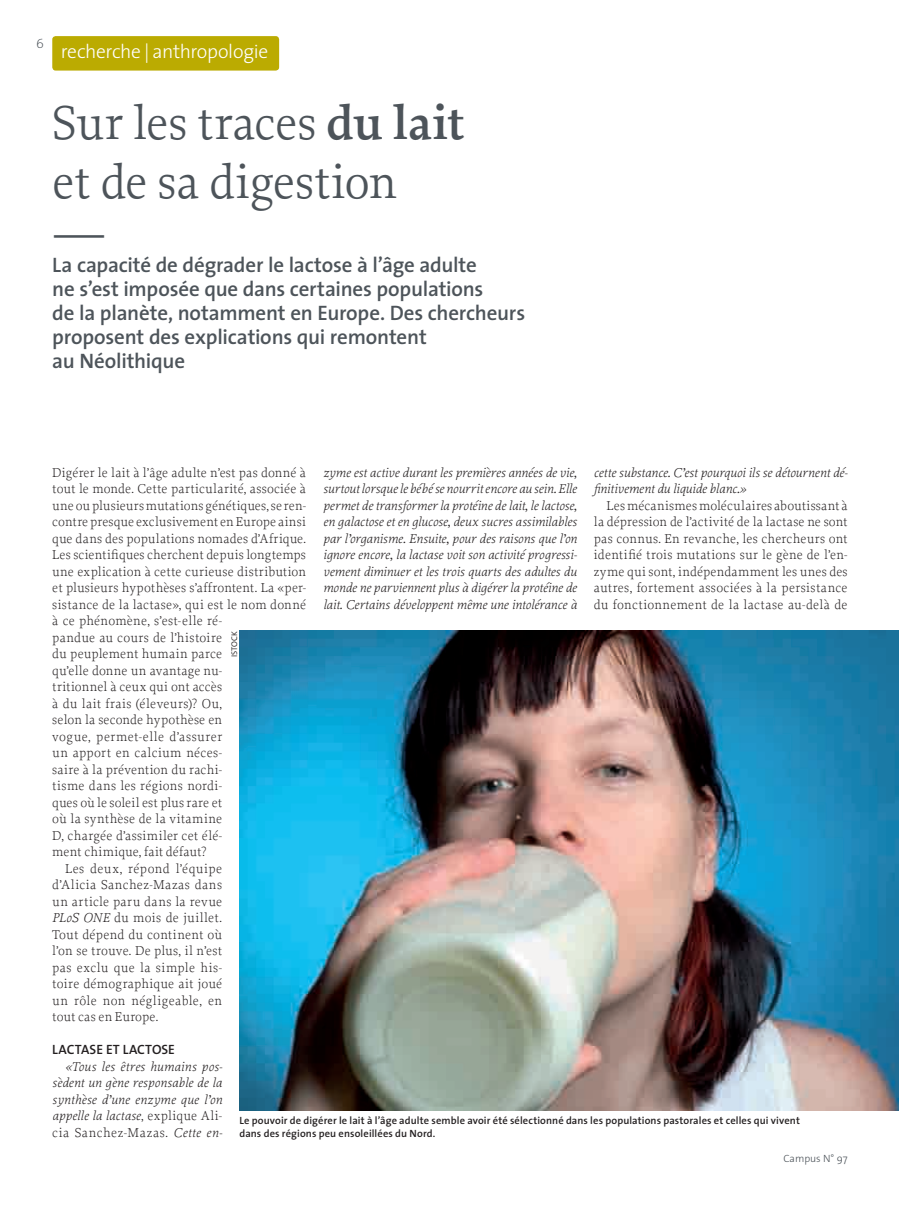
<style>
.page{position:relative;width:900px;height:1206px;background:#fff}
.page>*{position:absolute;margin:0;border:0;box-sizing:border-box;transform-origin:0 0}
.t1{font:49.5px/59.4px "Proforma";letter-spacing:-.005em;color:#4d545a}
.t2{font:italic 500 49.5px "Proforma";color:#4d545a}
.t3{font:600 21px/24px "The Sans";letter-spacing:-.01em;color:#4d545a}
.t4{font:300 19.5px "The Sans";letter-spacing:-.02em;color:#fff}
.t5{font:300 13.5px/16.5px "Proforma";letter-spacing:.015em;color:#231f20;text-align:justify}
.t6{font:italic 300 13.5px/16.5px "Proforma";letter-spacing:.005em;color:#231f20;text-align:justify}
.t7{font:300 13.5px "Proforma";letter-spacing:.035em;color:#231f20}
.t8{font:300 13.5px "Proforma";letter-spacing:.04em;color:#231f20}
.t9{font:600 13.5px "The Sans";color:#231f20}
.t10{font:13.5px "The Sans Extra Light Caps";color:#4d545a}
.t11{font:600 10.5px/12.8px "The Sans";letter-spacing:.01em;color:#231f20}
.t12{font:300 10.5px "The Sans";color:#4d545a}
.t13{font:300 8.25px "The Sans";color:#231f20}
.s1{font-weight:600}
.s2{font-style:italic}
.s3{font-style:normal}
</style>
<div class="page">
<div style="left:52px;top:36px;width:227px;height:35px;background:#bbab01;border-radius:3px"></div>
<img style="left:239px;top:631px;width:660px;height:479px">
<p class="t10" style="left:36px;top:33px;width:9px">6</p>
<h3 class="t4" style="left:61px;top:35px;width:209px">recherche | anthropologie</h3>
<h1 class="t1" style="left:52px;top:93px;width:414px">Sur les traces <span class="s1">du lait </span>et de sa digestion</h1>
<h1 class="t2" style="left:52px;top:200px;width:51px">—</h1>
<h2 class="t3" style="left:52px;top:252px;width:474px">La capacité de dégrader le lactose à l’âge adulte<br>ne s’est imposée que dans certaines populations<br>de la planète, notamment en Europe. Des chercheurs proposent des explications qui remontent<br>au Néolithique</h2>
<p class="t6" style="left:323px;top:464px;width:255px">zyme est active durant les premières années de vie, surtout lorsque le bébé se nourrit encore au sein. Elle permet de transformer la protéine de lait, le lactose, en galactose et en glucose, deux sucres assimilables par l’organisme. Ensuite, pour des raisons que l’on ignore encore, la lactase voit son activité progressi&shy;vement diminuer et les trois quarts des adultes du monde ne parviennent plus à digérer la protéine de lait. Certains développent même une intolérance à</p>
<p class="t6" style="left:594px;top:464px;width:255px">cette substance. C’est pourquoi ils se détournent dé&shy;finitivement du liquide blanc.»</p>
<p class="t5" style="left:52px;top:464px;width:255px">Digérer le lait à l’âge adulte n’est pas donné à</p>
<p class="t5" style="left:52px;top:480px;width:255px">tout le monde. Cette particularité, associée à</p>
<p class="t5" style="left:52px;top:497px;width:255px">une ou plusieurs mutations génétiques, se ren-</p>
<p class="t5" style="left:52px;top:513px;width:255px">contre presque exclusivement en Europe ainsi</p>
<p class="t5" style="left:52px;top:530px;width:255px">que dans des populations nomades d’Afrique.</p>
<p class="t5" style="left:52px;top:546px;width:255px">Les scientifiques cherchent depuis longtemps</p>
<p class="t5" style="left:52px;top:563px;width:255px">une explication à cette curieuse distribution</p>
<p class="t5" style="left:52px;top:579px;width:255px">et plusieurs hypothèses s’affrontent. La «per-</p>
<p class="t5" style="left:52px;top:596px;width:255px">sistance de la lactase», qui est le nom donné</p>
<p class="t5" style="left:52px;top:612px;width:171px">à ce phénomène, s’est-elle ré-</p>
<p class="t5" style="left:52px;top:629px;width:171px">pandue au cours de l’histoire</p>
<p class="t5" style="left:52px;top:645px;width:171px">du peuplement humain parce</p>
<p class="t5" style="left:52px;top:662px;width:171px">qu’elle donne un avantage nu-</p>
<p class="t5" style="left:52px;top:678px;width:171px">tritionnel à ceux qui ont accès</p>
<p class="t7" style="left:52px;top:695px;width:171px">à du lait frais (éleveurs)? Ou,</p>
<p class="t5" style="left:52px;top:711px;width:171px">selon la seconde hypothèse en</p>
<p class="t7" style="left:52px;top:728px;width:171px">vogue, permet-elle d’assurer</p>
<p class="t5" style="left:52px;top:744px;width:171px">un apport en calcium néces-</p>
<p class="t5" style="left:52px;top:761px;width:171px">saire à la prévention du rachi-</p>
<p class="t5" style="left:52px;top:777px;width:171px">tisme dans les régions nordi-</p>
<p class="t5" style="left:52px;top:794px;width:171px">ques où le soleil est plus rare et</p>
<p class="t5" style="left:52px;top:810px;width:171px">où la synthèse de la vitamine</p>
<p class="t5" style="left:52px;top:827px;width:171px">D, chargée d’assimiler cet élé-</p>
<p class="t5" style="left:52px;top:843px;width:156px">ment chimique, fait défaut?</p>
<p class="t8" style="left:65px;top:860px;width:159px">Les deux, répond l’équipe</p>
<p class="t7" style="left:52px;top:877px;width:171px">d’Alicia Sanchez-Mazas dans</p>
<p class="t7" style="left:52px;top:893px;width:171px">un article paru dans la revue</p>
<p class="t5" style="left:52px;top:909px;width:171px"><span class="s2">PLoS ONE</span> du mois de juillet.</p>
<p class="t5" style="left:52px;top:926px;width:171px">Tout dépend du continent où</p>
<p class="t5" style="left:52px;top:942px;width:171px">l’on se trouve. De plus, il n’est</p>
<p class="t7" style="left:52px;top:959px;width:171px">pas exclu que la simple his-</p>
<p class="t5" style="left:52px;top:975px;width:171px">toire démographique ait joué</p>
<p class="t5" style="left:52px;top:992px;width:171px">un rôle non négligeable, en</p>
<p class="t5" style="left:52px;top:1008px;width:107px">tout cas en Europe.</p>
<p class="t9" style="left:52px;top:1038px;width:13px">Lactase</p>
<p class="t9" style="left:106px;top:1038px;width:21px">et lactose</p>
<p class="t6" style="left:52px;top:1058px;width:172px;text-indent:13px">«Tous les êtres humains pos&shy;sèdent un gène responsable de la synthèse d’une enzyme que l’on appelle la lactase<span class="s3">, explique Ali&shy;cia Sanchez-Mazas.</span> Cette en-</p>
<p class="t5" style="left:594px;top:497px;width:255px;text-indent:13px">Les mécanismes moléculaires aboutissant à la dépression de l’activité de la lactase ne sont pas connus. En revanche, les chercheurs ont identifié trois mutations sur le gène de l’en&shy;zyme qui sont, indépendamment les unes des autres, fortement associées à la persistance du fonctionnement de la lactase au-delà de</p>
<p class="t13" style="left:228px;top:657px;width:27px;rotate:-90deg">istock</p>
<p class="t11" style="left:239px;top:1114px;width:562px">Le pouvoir de digérer le lait à l’âge adulte semble avoir été sélectionné dans les populations pastorales et celles qui vivent dans des régions peu ensoleillées du Nord.</p>
<p class="t12" style="left:783px;top:1150px;width:66px">Campus N° 97</p>
</div>
